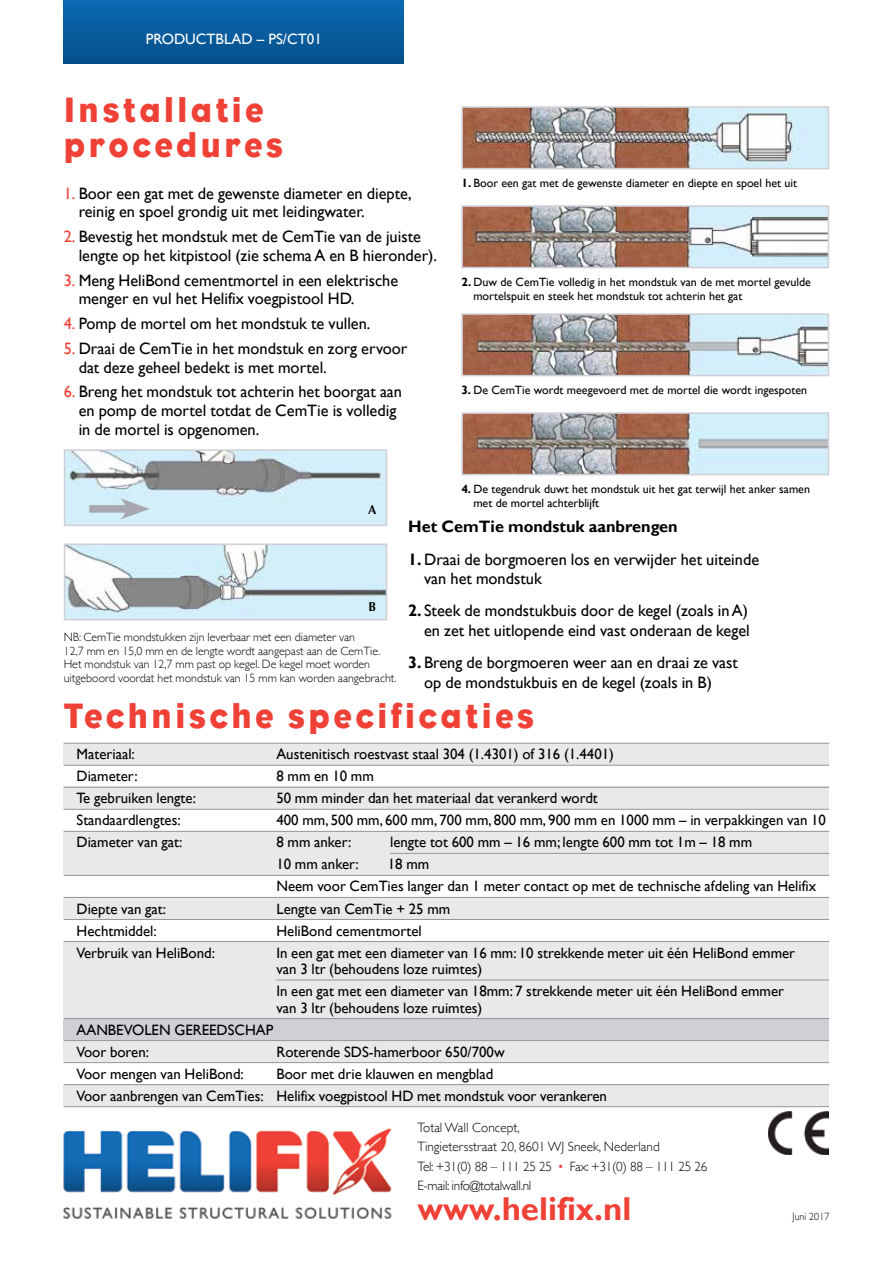
<style>
.page{position:relative;width:893px;height:1263px;background:#fff}
.page>*{position:absolute;margin:0;border:0;box-sizing:border-box;transform-origin:0 0}
.t1{font:36px/34.5px "Eagle";letter-spacing:.1em;color:#ef4136;scale:.95 1}
.t2{font:700 33px "Gill Sans";color:#ef4136}
.t3{font:16.5px/18.8px "Gill Sans";color:#000}
.t4{font:700 16.5px "Gill Sans";color:#000}
.t5{font:15px/22px "Gill Sans";color:#000}
.t6{font:15px "Gill Sans";color:#000}
.t7{font:15px "Gill Sans";color:#fff}
.t8{font:300 13.5px/19.5px "Gill Sans";color:#000}
.t9{font:700 12.9px "Optima";color:#000;scale:.96 1}
.t10{font:12px/14.2px "Gill Sans";color:#000}
.t11{font:300 12px/13.5px "Gill Sans";color:#000}
.t12{font:300 10.5px "Gill Sans";color:#000;scale:.96 1}
.s1{color:#ef4136}
.s2{font-weight:700}
</style>
<div class="page">
<img style="left:768px;top:1112px;width:60px;height:43px">
<img style="left:464px;top:109px;width:362px;height:57px">
<div style="left:461px;top:106px;width:368px;height:63px;border:2px solid #cfcfd5"></div>
<img style="left:464px;top:208px;width:362px;height:57px">
<div style="left:461px;top:205px;width:368px;height:63px;border:2px solid #cfcfd5"></div>
<img style="left:464px;top:316px;width:362px;height:57px">
<div style="left:461px;top:313px;width:368px;height:63px;border:2px solid #cfcfd5"></div>
<img style="left:464px;top:415px;width:362px;height:57px">
<div style="left:461px;top:412px;width:368px;height:63px;border:2px solid #cfcfd5"></div>
<img style="left:67px;top:452px;width:317px;height:71px">
<div style="left:64px;top:449px;width:323px;height:77px;border:2px solid #cfcfd5"></div>
<div style="left:89px;top:505px;width:44px;height:8px;background:#a7a7b0"></div>
<svg style="left:120px;top:498px;width:30px;height:21px"></svg>
<img style="left:67px;top:546px;width:317px;height:71px">
<div style="left:64px;top:543px;width:323px;height:77px;border:2px solid #cfcfd5"></div>
<div style="left:64px;top:941px;width:765px;height:77px;background:#e9e9ec"></div>
<div style="left:64px;top:1084px;width:765px;height:23px;background:#e9e9ec"></div>
<div style="left:64px;top:744px;width:765px;height:21px;background:#e9e9ec"></div>
<div style="left:64px;top:787px;width:765px;height:22px;background:#e9e9ec"></div>
<div style="left:64px;top:832px;width:765px;height:43px;background:#e9e9ec"></div>
<div style="left:64px;top:1019px;width:765px;height:21px;background:#cfcfd5"></div>
<div style="left:64px;top:897px;width:765px;height:22px;background:#e9e9ec"></div>
<div style="left:64px;top:1040px;width:765px;height:22px;background:#e9e9ec"></div>
<hr style="left:64px;top:743px;width:765px;height:1px;background:#939598">
<hr style="left:64px;top:765px;width:765px;height:1px;background:#939598">
<hr style="left:64px;top:787px;width:765px;height:1px;background:#939598">
<hr style="left:64px;top:809px;width:765px;height:1px;background:#939598">
<hr style="left:64px;top:831px;width:765px;height:1px;background:#939598">
<hr style="left:390px;top:853px;width:439px;height:1px;background:#939598">
<hr style="left:64px;top:875px;width:765px;height:1px;background:#939598">
<hr style="left:64px;top:897px;width:765px;height:1px;background:#939598">
<hr style="left:64px;top:919px;width:765px;height:1px;background:#939598">
<hr style="left:64px;top:941px;width:765px;height:1px;background:#939598">
<hr style="left:276px;top:980px;width:553px;height:1px;background:#939598">
<hr style="left:64px;top:1018px;width:765px;height:1px;background:#939598">
<hr style="left:64px;top:1040px;width:765px;height:1px;background:#939598">
<hr style="left:64px;top:1062px;width:765px;height:1px;background:#939598">
<hr style="left:64px;top:1084px;width:765px;height:1px;background:#939598">
<hr style="left:64px;top:1106px;width:765px;height:1px;background:#939598">
<div style="left:64px;top:0;width:340px;height:64px;background:linear-gradient(to bottom,#0a6ab3,#05508b)"></div>
<img style="left:63px;top:1128px;width:329px;height:91px">
<p class="t7" style="left:146px;top:30px;width:178px">PRODUCTBLAD – PS/CT01</p>
<h1 class="t1" style="left:64px;top:93px;width:233px">Installatie procedures</h1>
<p class="t3" style="left:79px;top:184px;width:335px;text-indent:-15px"><span class="s1">1.</span> Boor een gat met de gewenste diameter en diepte, reinig en spoel grondig uit met leidingwater.</p>
<p class="t3" style="left:79px;top:227px;width:360px;text-indent:-15px"><span class="s1">2.</span> Bevestig het mondstuk met de CemTie van de juiste lengte op het kitpistool (zie schema A en B hieronder).</p>
<p class="t3" style="left:79px;top:271px;width:321px;text-indent:-15px"><span class="s1">3.</span> Meng HeliBond cementmortel in een elektrische menger en vul het Helifix voegpistool HD.</p>
<p class="t3" style="left:64px;top:314px;width:308px"><span class="s1">4.</span> Pomp de mortel om het mondstuk te vullen.</p>
<p class="t3" style="left:79px;top:339px;width:330px;text-indent:-15px"><span class="s1">5.</span> Draai de CemTie in het mondstuk en zorg ervoor dat deze geheel bedekt is met mortel.</p>
<p class="t3" style="left:79px;top:382px;width:325px;text-indent:-15px"><span class="s1">6.</span> Breng het mondstuk tot achterin het boorgat aan en pomp de mortel totdat de CemTie is volledig in de mortel is opgenomen.</p>
<p class="t9" style="left:368px;top:503px;width:10px">A</p>
<p class="t10" style="left:461px;top:176px;width:337px"><span class="s2">1.</span> Boor een gat met de gewenste diameter en diepte en spoel het uit</p>
<p class="t10" style="left:473px;top:275px;width:339px;text-indent:-12px"><span class="s2">2.</span> Duw de CemTie volledig in het mondstuk van de met mortel gevulde mortelspuit en steek het mondstuk tot achterin het gat</p>
<p class="t10" style="left:461px;top:383px;width:347px"><span class="s2">3.</span> De CemTie wordt meegevoerd met de mortel die wordt ingespoten</p>
<p class="t10" style="left:473px;top:482px;width:338px;text-indent:-12px"><span class="s2">4.</span> De tegendruk duwt het mondstuk uit het gat terwijl het anker samen met de mortel achterblijft</p>
<p class="t9" style="left:368px;top:599px;width:9px">B</p>
<p class="t11" style="left:64px;top:630px;width:334px">NB: CemTie mondstukken zijn leverbaar met een diameter van<br>12,7 mm en 15,0 mm en de lengte wordt aangepast aan de CemTie.<br>Het mondstuk van 12,7 mm past op kegel. De kegel moet worden uitgeboord voordat het mondstuk van 15 mm kan worden aangebracht.</p>
<p class="t4" style="left:408px;top:517px;width:271px">Het CemTie mondstuk aanbrengen</p>
<p class="t3" style="left:424px;top:549px;width:337px;line-height:19.5px;text-indent:-16px"><span class="s2">1.</span> Draai de borgmoeren los en verwijder het uiteinde van het mondstuk</p>
<p class="t3" style="left:408px;top:601px;width:343px;line-height:19.5px;text-align:right"><span class="s2">2.</span> Steek de mondstukbuis door de kegel (zoals in A) en zet het uitlopende eind vast onderaan de kegel</p>
<p class="t3" style="left:424px;top:653px;width:315px;line-height:19.5px;text-indent:-16px"><span class="s2">3.</span> Breng de borgmoeren weer aan en draai ze vast op de mondstukbuis en de kegel (zoals in B)</p>
<h1 class="t1" style="left:64px;top:698px;width:497px">Technische specificaties</h1>
<p class="t5" style="left:77px;top:743px;width:60px">Materiaal:</p>
<p class="t5" style="left:276px;top:743px;width:339px">Austenitisch roestvast staal 304 (1.4301) of 316 (1.4401)</p>
<p class="t5" style="left:77px;top:765px;width:63px">Diameter:</p>
<p class="t5" style="left:276px;top:765px;width:99px">8 mm en 10 mm</p>
<p class="t5" style="left:77px;top:787px;width:121px">Te gebruiken lengte:</p>
<p class="t5" style="left:276px;top:787px;width:323px">50 mm minder dan het materiaal dat verankerd wordt</p>
<p class="t5" style="left:77px;top:809px;width:106px">Standaardlengtes:</p>
<p class="t5" style="left:276px;top:809px;width:551px">400 mm, 500 mm, 600 mm, 700 mm, 800 mm, 900 mm en 1000 mm – in verpakkingen van 10</p>
<p class="t5" style="left:77px;top:831px;width:107px">Diameter van gat:</p>
<p class="t5" style="left:276px;top:831px;width:77px">8 mm anker:</p>
<p class="t5" style="left:390px;top:831px;width:364px">lengte tot 600 mm – 16 mm; lengte 600 mm tot 1m – 18 mm</p>
<p class="t5" style="left:276px;top:853px;width:84px">10 mm anker:</p>
<p class="t5" style="left:276px;top:853px;width:541px;text-indent:111px">18 mm<br>Neem voor CemTies langer dan 1 meter contact op met de technische afdeling van Helifix</p>
<p class="t5" style="left:77px;top:897px;width:91px">Diepte van gat:</p>
<p class="t5" style="left:276px;top:897px;width:175px">Lengte van CemTie + 25 mm</p>
<p class="t5" style="left:77px;top:919px;width:82px">Hechtmiddel:</p>
<p class="t5" style="left:276px;top:919px;width:147px">HeliBond cementmortel</p>
<p class="t5" style="left:77px;top:941px;width:140px">Verbruik van HeliBond:</p>
<p class="t5" style="left:276px;top:944px;width:520px;line-height:16.5px">In een gat met een diameter van 16 mm: 10 strekkende meter uit één HeliBond emmer van 3 ltr (behoudens loze ruimtes)</p>
<p class="t5" style="left:276px;top:983px;width:509px;line-height:16.5px">In een gat met een diameter van 18mm: 7 strekkende meter uit één HeliBond emmer van 3 ltr (behoudens loze ruimtes)</p>
<p class="t6" style="left:77px;top:1021px;width:198px">AANBEVOLEN GEREEDSCHAP</p>
<p class="t5" style="left:77px;top:1040px;width:74px">Voor boren:</p>
<p class="t5" style="left:276px;top:1040px;width:230px">Roterende SDS-hamerboor 650/700w</p>
<p class="t5" style="left:77px;top:1062px;width:169px">Voor mengen van HeliBond:</p>
<p class="t5" style="left:77px;top:1062px;width:532px;text-indent:200px">Boor met drie klauwen en mengblad<br>Voor aanbrengen van CemTies: Helifix voegpistool HD met mondstuk voor verankeren</p>
<p class="t8" style="left:417px;top:1117px;width:291px">Total Wall Concept,<br>Tingietersstraat 20, 8601 WJ Sneek, Nederland<br>Tel: +31(0) 88 – 111 25 25 <span class="s1">•</span> Fax: +31(0) 88 – 111 25 26<br>E-mail: info@totalwall.nl</p>
<h2 class="t2" style="left:417px;top:1189px;width:215px">www.helifix.nl</h2>
<p class="t12" style="left:793px;top:1208px;width:40px">Juni 2017</p>
</div>
